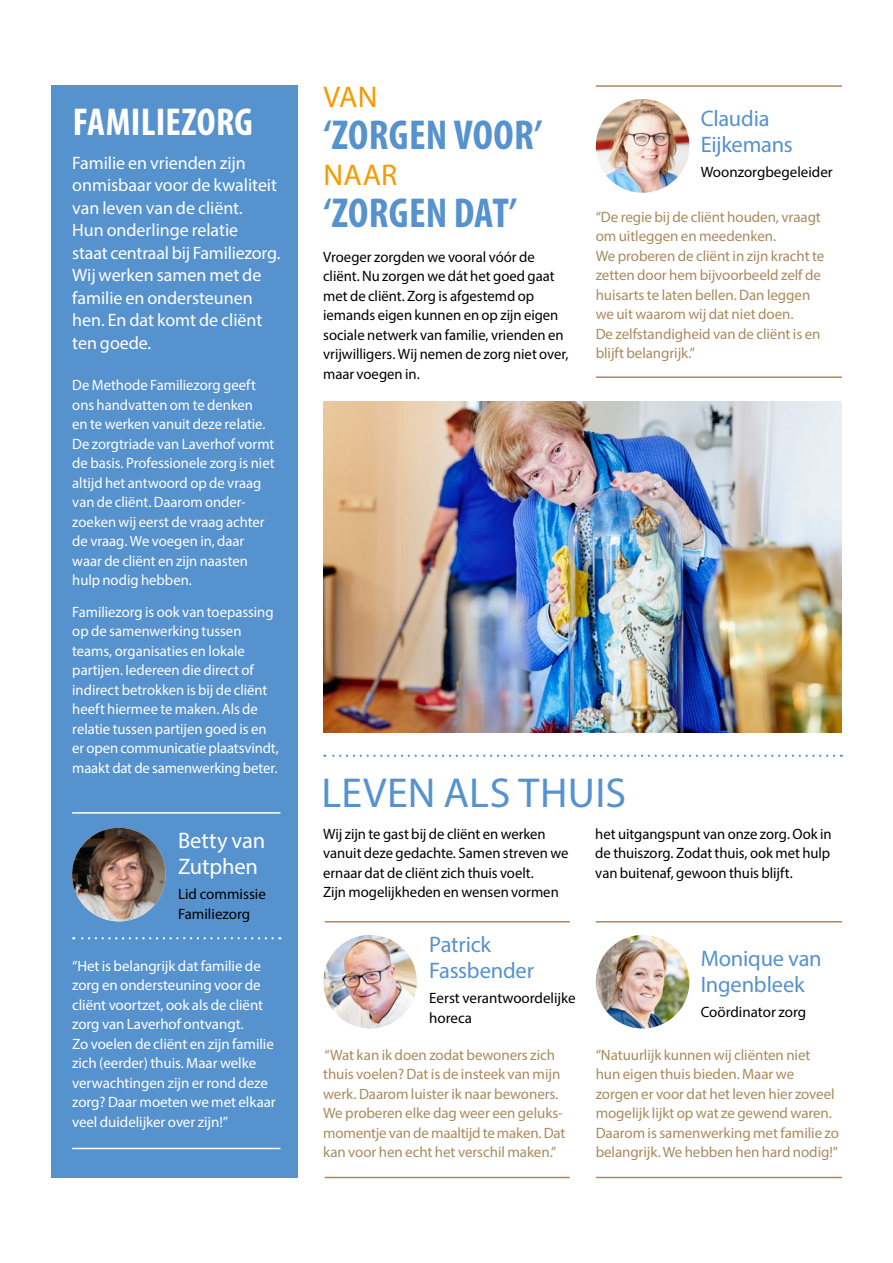
<style>
.page{position:relative;width:893px;height:1263px;background:#fff}
.page>*{position:absolute;margin:0;border:0;box-sizing:border-box;transform-origin:0 0}
.t1{font:700 condensed 42px "Myriad Pro";letter-spacing:.01em;color:#5692ce}
.t2{font:42px "Myriad Pro";letter-spacing:.01em;color:#5692ce}
.t3{font:700 condensed 39px "Myriad Pro";letter-spacing:.005em;color:#fff}
.t4{font:30px "Myriad Pro";letter-spacing:.005em;color:#f59a00}
.t5{font:22.5px/25.5px "Myriad Pro";letter-spacing:-.01em;color:#5692ce}
.t6{font:22.5px/25.5px "Myriad Pro";letter-spacing:-.005em;color:#fff}
.t7{font:18px/22.5px "Myriad Pro";letter-spacing:-.005em;color:#fff}
.t8{font:15px/19.5px "Myriad Pro";letter-spacing:-.005em;color:#fff}
.t9{font:15px/19.5px "Myriad Pro";letter-spacing:-.005em;color:#a98a5f}
.t10{font:15px/19.5px "Myriad Pro";color:#000}
</style>
<div class="page">
<div style="left:51px;top:85px;width:246px;height:1093px;background:#5692ce"></div>
<svg style="left:73px;top:937px;width:200px;height:2px"></svg>
<hr style="left:72px;top:812px;width:208px;height:2px;background:#fff">
<hr style="left:72px;top:1148px;width:208px;height:1px;background:#fff">
<img style="left:72px;top:828px;width:94px;height:93px;border-radius:47px">
<svg style="left:324px;top:755px;width:510px;height:2px"></svg>
<hr style="left:596px;top:1177px;width:246px;height:1px;background:#a98a5f">
<hr style="left:325px;top:1177px;width:245px;height:1px;background:#a98a5f">
<hr style="left:596px;top:921px;width:246px;height:1px;background:#a98a5f">
<hr style="left:325px;top:921px;width:245px;height:1px;background:#a98a5f">
<img style="left:596px;top:935px;width:93px;height:93px;border-radius:47px">
<hr style="left:596px;top:376px;width:246px;height:2px;background:#a98a5f">
<hr style="left:596px;top:85px;width:246px;height:2px;background:#a98a5f">
<img style="left:596px;top:99px;width:93px;height:94px;border-radius:47px">
<img style="left:323px;top:935px;width:94px;height:93px;border-radius:47px">
<img style="left:323px;top:401px;width:519px;height:331px">
<h2 class="t3" style="left:73px;top:98px;width:182px">FAMILIEZORG</h2>
<p class="t7" style="left:72px;top:151px;width:210px">Familie en vrienden zijn onmisbaar voor de kwaliteit van leven van de cliënt.<br>Hun onderlinge relatie<br>staat centraal bij Familiezorg.<br>Wij werken samen met de familie en ondersteunen hen. En dat komt de cliënt ten goede.</p>
<p class="t8" style="left:72px;top:375px;width:204px">De Methode Familiezorg geeft ons handvatten om te denken<br>en te werken vanuit deze relatie.<br>De zorgtriade van Laverhof vormt de basis. Professionele zorg is niet altijd het antwoord op de vraag van de cliënt. Daarom onder&shy;zoeken wij eerst de vraag achter de vraag. We voegen in, daar waar de cliënt en zijn naasten hulp nodig hebben.</p>
<p class="t8" style="left:72px;top:601px;width:208px">Familiezorg is ook van toepassing op de samenwerking tussen teams, organisaties en lokale partijen. Iedereen die direct of indirect betrokken is bij de cliënt heeft hiermee te maken. Als de relatie tussen partijen goed is en er open communicatie plaatsvindt, maakt dat de samenwerking beter.</p>
<h3 class="t6" style="left:178px;top:827px;width:89px">Betty van<br>Zutphen</h3>
<p class="t10" style="left:178px;top:884px;width:89px">Lid commissie<br>Familiezorg</p>
<p class="t8" style="left:72px;top:955px;width:205px">“Het is belangrijk dat familie de zorg en ondersteuning voor de cliënt voortzet, ook als de cliënt zorg van Laverhof ontvangt.<br>Zo voelen de cliënt en zijn familie zich (eerder) thuis. Maar welke verwachtingen zijn er rond deze zorg? Daar moeten we met elkaar veel duidelijker over zijn!”</p>
<h3 class="t4" style="left:324px;top:78px;width:55px">VAN</h3>
<h1 class="t1" style="left:323px;top:109px;width:221px">‘ZORGEN VOOR’</h1>
<h3 class="t4" style="left:324px;top:156px;width:75px">NAAR</h3>
<h1 class="t1" style="left:323px;top:187px;width:195px">‘ZORGEN DAT’</h1>
<p class="t10" style="left:323px;top:247px;width:247px">Vroeger zorgden we vooral vóór de cliënt. Nu zorgen we dát het goed gaat met de cliënt. Zorg is afgestemd op iemands eigen kunnen en op zijn eigen sociale netwerk van familie, vrienden en vrijwilligers. Wij nemen de zorg niet over, maar voegen in.</p>
<h3 class="t5" style="left:701px;top:105px;width:94px">Claudia<br>Eijkemans</h3>
<p class="t10" style="left:701px;top:162px;width:134px">Woonzorgbegeleider</p>
<p class="t9" style="left:596px;top:207px;width:230px">“De regie bij de cliënt houden, vraagt om uitleggen en meedenken.<br>We proberen de cliënt in zijn kracht te zetten door hem bijvoorbeeld zelf de huisarts te laten bellen. Dan leggen we uit waarom wij dat niet doen.<br>De zelfstandigheid van de cliënt is en blijft belangrijk.”</p>
<h1 class="t2" style="left:322px;top:767px;width:306px">LEVEN ALS THUIS</h1>
<p class="t10" style="left:323px;top:824px;width:247px">Wij zijn te gast bij de cliënt en werken vanuit deze gedachte. Samen streven we ernaar dat de cliënt zich thuis voelt.<br>Zijn mogelijkheden en wensen vormen</p>
<p class="t10" style="left:595px;top:824px;width:238px;text-align:justify">het uitgangspunt van onze zorg. Ook in de thuiszorg. Zodat thuis, ook met hulp van buitenaf, gewoon thuis blijft.</p>
<h3 class="t5" style="left:429px;top:932px;width:106px">Patrick<br>Fassbender</h3>
<p class="t10" style="left:429px;top:988px;width:148px">Eerst verantwoordelijke horeca</p>
<h3 class="t5" style="left:701px;top:945px;width:123px">Monique van<br>Ingenbleek</h3>
<p class="t10" style="left:701px;top:1002px;width:107px">Coördinator zorg</p>
<p class="t9" style="left:323px;top:1045px;width:244px">“Wat kan ik doen zodat bewoners zich thuis voelen? Dat is de insteek van mijn werk. Daarom luister ik naar bewoners.<br>We proberen elke dag weer een geluks&shy;momentje van de maaltijd te maken. Dat kan voor hen echt het verschil maken.”</p>
<p class="t9" style="left:596px;top:1045px;width:245px">“Natuurlijk kunnen wij cliënten niet<br>hun eigen thuis bieden. Maar we zorgen er voor dat het leven hier zoveel mogelijk lijkt op wat ze gewend waren.<br>Daarom is samenwerking met familie zo belangrijk. We hebben hen hard nodig!”</p>
</div>
